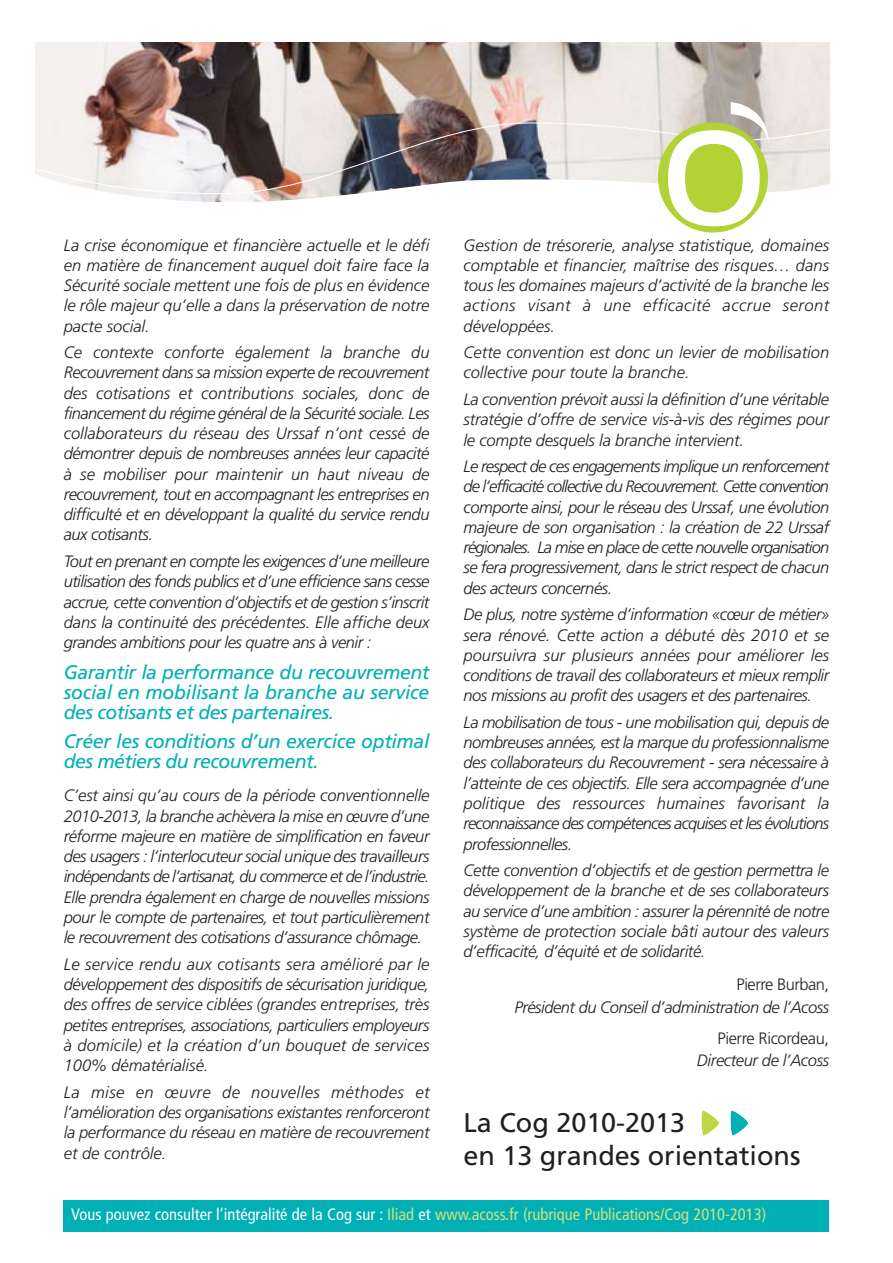
<style>
.page{position:relative;width:893px;height:1263px;background:#fff}
.page>*{position:absolute;margin:0;border:0;box-sizing:border-box;transform-origin:0 0}
.t1{font:27px/32.4px "Frutiger";color:#231f20}
.t2{font:italic 19.5px/20.2px "Frutiger";letter-spacing:-.02em;color:#00b0b4;text-align:justify}
.t3{font:italic 300 16.5px/20.2px "Frutiger";letter-spacing:-.025em;color:#231f20;text-align:justify}
.t4{font:condensed 16.5px "Frutiger";color:#d0e182}
.t5{font:italic 300 16.5px/20.2px "Frutiger";color:#231f20}
.t6{font:300 16.5px "Frutiger";letter-spacing:-.03em;color:#231f20}
.s1{color:#fff}
</style>
<div class="page">
<img style="left:35px;top:43px;width:794px;height:79px">
<img style="left:35px;top:122px;width:795px;height:52px">
<svg style="left:36px;top:174px;width:794px;height:29px"></svg>
<svg style="left:658px;top:102px;width:111px;height:131px"></svg>
<svg style="left:701px;top:1110px;width:18px;height:26px"></svg>
<svg style="left:730px;top:1110px;width:18px;height:26px"></svg>
<div style="left:64px;top:1200px;width:765px;height:32px;background:#00b0b4"></div>
<p class="t3" style="left:64px;top:236px;width:367px">La crise économique et financière actuelle et le défi en matière de financement auquel doit faire face la Sécurité sociale mettent une fois de plus en évidence le rôle majeur qu’elle a dans la préservation de notre pacte social.</p>
<p class="t3" style="left:64px;top:344px;width:367px">Ce contexte conforte également la branche du Recouvrement dans sa mission experte de recouvrement des cotisations et contributions sociales, donc de financement du régime général de la Sécurité sociale. Les collaborateurs du réseau des Urssaf n’ont cessé de démontrer depuis de nombreuses années leur capacité à se mobiliser pour maintenir un haut niveau de recouvrement, tout en accompagnant les entreprises en difficulté et en développant la qualité du service rendu aux cotisants.</p>
<p class="t3" style="left:64px;top:552px;width:367px">Tout en prenant en compte les exigences d’une meilleure utilisation des fonds publics et d’une efficience sans cesse accrue, cette convention d’objectifs et de gestion s’inscrit dans la continuité des précédentes. Elle affiche deux grandes ambitions pour les quatre ans à venir :</p>
<p class="t2" style="left:64px;top:663px;width:367px">Garantir la performance du recouvrement social en mobilisant la branche au service des cotisants et des partenaires.</p>
<p class="t2" style="left:64px;top:733px;width:367px">Créer les conditions d’un exercice optimal des métiers du recouvrement.</p>
<p class="t3" style="left:64px;top:787px;width:367px">C’est ainsi qu’au cours de la période conventionnelle 2010-2013, la branche achèvera la mise en œuvre d’une réforme majeure en matière de simplification en faveur des usagers : l’interlocuteur social unique des travailleurs indépendants de l’artisanat, du commerce et de l’industrie.<br>Elle prendra également en charge de nouvelles missions pour le compte de partenaires, et tout particulièrement le recouvrement des cotisations d’assurance chômage.</p>
<p class="t3" style="left:64px;top:955px;width:367px">Le service rendu aux cotisants sera amélioré par le développement des dispositifs de sécurisation juridique, des offres de service ciblées (grandes entreprises, très petites entreprises, associations, particuliers employeurs à domicile) et la création d’un bouquet de services 100% dématérialisé.</p>
<p class="t3" style="left:64px;top:1083px;width:367px">La mise en œuvre de nouvelles méthodes et l’amélioration des organisations existantes renforceront la performance du réseau en matière de recouvrement et de contrôle.</p>
<p class="t3" style="left:463px;top:236px;width:367px">Gestion de trésorerie, analyse statistique, domaines comptable et financier, maîtrise des risques… dans tous les domaines majeurs d’activité de la branche les actions visant à une efficacité accrue seront développées.</p>
<p class="t5" style="left:463px;top:344px;width:367px">Cette convention est donc un levier de mobilisation collective pour toute la branche.</p>
<p class="t3" style="left:463px;top:390px;width:367px">La convention prévoit aussi la définition d’une véritable stratégie d’offre de service vis-à-vis des régimes pour le compte desquels la branche intervient.</p>
<p class="t3" style="left:463px;top:458px;width:367px">Le respect de ces engagements implique un renforcement de l’efficacité collective du Recouvrement. Cette convention comporte ainsi, pour le réseau des Urssaf, une évolution majeure de son organisation : la création de 22 Urssaf régionales. La mise en place de cette nouvelle organisation se fera progressivement, dans le strict respect de chacun des acteurs concernés.</p>
<p class="t3" style="left:463px;top:606px;width:367px">De plus, notre système d’information «cœur de métier» sera rénové. Cette action a débuté dès 2010 et se poursuivra sur plusieurs années pour améliorer les conditions de travail des collaborateurs et mieux remplir nos missions au profit des usagers et des partenaires.</p>
<p class="t3" style="left:463px;top:713px;width:367px">La mobilisation de tous - une mobilisation qui, depuis de nombreuses années, est la marque du professionnalisme des collaborateurs du Recouvrement - sera nécessaire à l’atteinte de ces objectifs. Elle sera accompagnée d’une politique des ressources humaines favorisant la reconnaissance des compétences acquises et les évolutions professionnelles.</p>
<p class="t3" style="left:463px;top:861px;width:367px">Cette convention d’objectifs et de gestion permettra le développement de la branche et de ses collaborateurs au service d’une ambition : assurer la pérennité de notre système de protection sociale bâti autour des valeurs d’efficacité, d’équité et de solidarité.</p>
<p class="t6" style="left:737px;top:978px;width:94px">Pierre Burban,</p>
<p class="t3" style="left:515px;top:998px;width:316px">Président du Conseil d’administration de l’Acoss</p>
<p class="t6" style="left:717px;top:1031px;width:113px">Pierre Ricordeau,</p>
<p class="t3" style="left:697px;top:1052px;width:134px">Directeur de l’Acoss</p>
<h1 class="t1" style="left:463px;top:1109px;width:339px">La Cog 2010-2013<br>en 13 grandes orientations</h1>
<p class="t4" style="left:71px;top:1208px;width:696px"><span class="s1">Vous pouvez consulter l’intégralité de la Cog sur :</span> Iliad <span class="s1">et</span> www.acoss.fr (rubrique Publications/Cog 2010-2013)</p>
</div>
